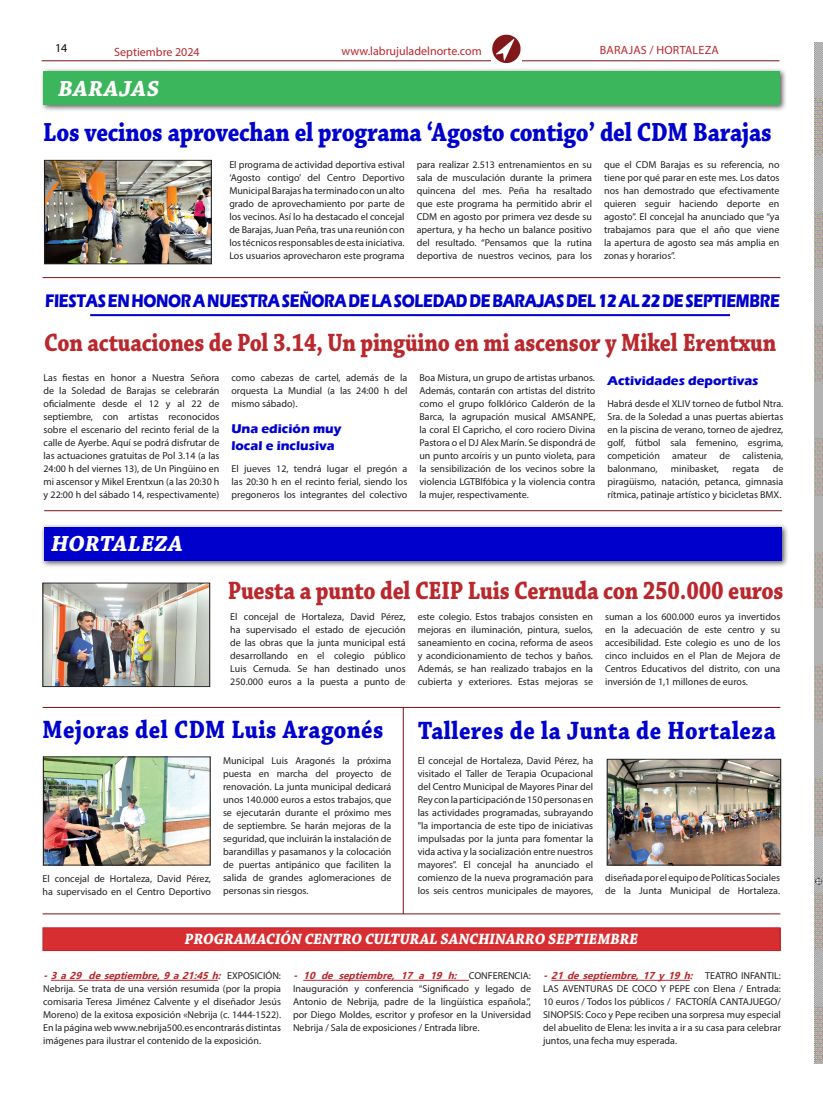
<style>
.page{position:relative;width:823px;height:1106px;background:#fff}
.page>*{position:absolute;margin:0;border:0;box-sizing:border-box;transform-origin:0 0}
.PORT-subtitulo-princ{font:700 27.6px "Chaparral Pro";letter-spacing:-.01em;color:#0000cd;scale:.85 1}
.PORT-subtitulo-princ-2{font:700 26.5px "Chaparral Pro";letter-spacing:.02em;color:#0000cd;scale:.87 1}
.PORT-subtitulo-princ-3{font:700 26.5px "Chaparral Pro";letter-spacing:-.01em;color:#b9282c;scale:.84 1}
.PORT-subtitulo-princ-4{font:700 26.4px "Chaparral Pro";letter-spacing:-.01em;color:#b9282c;scale:.84 1}
.PORT-subtitulo-princ-5{font:italic 700 23px "Chaparral Pro";letter-spacing:.01em;color:#fffefa}
.body_text{font:700 18.8px "Eras ITC";letter-spacing:-.02em;color:#0000cd;scale:.8 1}
.PORT-subtitulo-princ-6{font:italic 700 15.8px "Chaparral Pro";letter-spacing:.005em;color:#fff;scale:.95 1}
.body_text-2{font:700 13px "Eras ITC";color:#0000cd}
.t1{font:12px "Myriad Pro";color:#b9282c}
.t2{font:12px "Myriad Pro";letter-spacing:.02em;color:#b9282c}
.t3{font:12px "Myriad Pro";color:#070401}
.body_text-3{font:10px/13px "Myriad Pro";color:#231f20;text-align:justify}
.s1{font-family:"Ebrima";font-weight:700;font-style:italic;color:#b9282c}
</style>
<div class="page">
<img style="left:814px;top:43px;width:8px;height:1020px">
<hr style="left:42px;top:60px;width:737px;height:1px;background:#7b1414">
<img style="left:491px;top:34px;width:30px;height:30px">
<hr style="left:402px;top:707px;width:1px;height:206px;background:#7b1414">
<img style="left:608px;top:761px;width:170px;height:102px">
<div style="left:606px;top:759px;width:174px;height:106px;border:1px solid #231f20"></div>
<hr style="left:43px;top:913px;width:737px;height:1px;background:#7b1414">
<hr style="left:44px;top:510px;width:737px;height:1px;background:#7b1414">
<div style="left:40px;top:523px;width:748px;height:45px;background:#231f20;opacity:.75"></div>
<div style="left:44px;top:527px;width:737px;height:33px;background:#0000cd"></div>
<div style="left:40px;top:68px;width:747px;height:44px;background:#231f20;opacity:.75"></div>
<div style="left:43px;top:71px;width:736px;height:34px;background:#3bb65d"></div>
<hr style="left:51px;top:980px;width:166px;height:1px;background:#b9282c">
<hr style="left:303px;top:980px;width:165px;height:1px;background:#b9282c">
<hr style="left:551px;top:980px;width:138px;height:1px;background:#b9282c">
<div style="left:43px;top:927px;width:736px;height:23px;background:#d72e32"></div>
<div style="left:43px;top:927px;width:737px;height:24px;border:1px solid #b9282c"></div>
<img style="left:45px;top:758px;width:163px;height:105px">
<div style="left:43px;top:756px;width:167px;height:109px;border:1px solid #231f20"></div>
<hr style="left:43px;top:707px;width:737px;height:1px;background:#7b1414">
<img style="left:45px;top:585px;width:163px;height:100px">
<div style="left:43px;top:583px;width:167px;height:104px;border:1px solid #231f20"></div>
<hr style="left:90px;top:314px;width:639px;height:2px;background:#0000cd">
<hr style="left:43px;top:277px;width:737px;height:1px;background:#7b1414">
<img style="left:46px;top:162px;width:163px;height:100px">
<div style="left:44px;top:160px;width:167px;height:104px;border:1px solid #231f20"></div>
<p class="t3" style="left:55px;top:40px;width:14px">14</p>
<p class="t1" style="left:114px;top:44px;width:87px">Septiembre 2024</p>
<p class="t1" style="left:341px;top:44px;width:142px">www.labrujuladelnorte.com</p>
<p class="t2" style="left:599px;top:43px;width:121px">BARAJAS / HORTALEZA</p>
<p class="PORT-subtitulo-princ-5" style="left:59px;top:75px;width:102px">BARAJAS</p>
<p class="PORT-subtitulo-princ" style="left:43px;top:116px;width:858px">Los vecinos aprovechan el programa ‘Agosto contigo’ del CDM Barajas</p>
<p class="body_text-3" style="left:229px;top:157px;width:177px">El programa de actividad deportiva estival ‘Agosto contigo’ del Centro Deportivo Municipal Barajas ha terminado con un alto grado de aprovechamiento por parte de los vecinos. Así lo ha destacado el concejal de Barajas, Juan Peña, tras una reunión con los técnicos responsables de esta iniciativa.<br>Los usuarios aprovecharon este programa</p>
<p class="body_text-3" style="left:416px;top:157px;width:177px">para realizar 2.513 entrenamientos en su sala de musculación durante la primera quincena del mes. Peña ha resaltado que este programa ha permitido abrir el CDM en agosto por primera vez desde su apertura, y ha hecho un balance positivo del resultado. “Pensamos que la rutina deportiva de nuestros vecinos, para los</p>
<p class="body_text-3" style="left:603px;top:157px;width:177px">que el CDM Barajas es su referencia, no tiene por qué parar en este mes. Los datos nos han demostrado que efectivamente quieren seguir haciendo deporte en agosto”. El concejal ha anunciado que “ya trabajamos para que el año que viene la apertura de agosto sea más amplia en zonas y horarios”.</p>
<p class="body_text" style="left:45px;top:290px;width:919px">FIESTAS EN HONOR A NUESTRA SEÑORA DE LA SOLEDAD DE BARAJAS DEL 12 AL 22 DE SEPTIEMBRE</p>
<p class="PORT-subtitulo-princ-4" style="left:44px;top:327px;width:872px">Con actuaciones de Pol 3.14, Un pingüino en mi ascensor y Mikel Erentxun</p>
<p class="body_text-3" style="left:43px;top:371px;width:177px">Las fiestas en honor a Nuestra Señora de la Soledad de Barajas se celebrarán oficialmente desde el 12 y al 22 de septiembre, con artistas reconocidos sobre el escenario del recinto ferial de la calle de Ayerbe. Aquí se podrá disfrutar de las actuaciones gratuitas de Pol 3.14 (a las 24:00 h del viernes 13), de Un Pingüino en mi ascensor y Mikel Erentxun (a las 20:30 h y 22:00 h del sábado 14, respectivamente)</p>
<p class="body_text-3" style="left:231px;top:371px;width:177px">como cabezas de cartel, además de la orquesta La Mundial (a las 24:00 h del mismo sábado).</p>
<p class="body_text-3" style="left:419px;top:371px;width:177px">Boa Mistura, un grupo de artistas urbanos.</p>
<p class="body_text-3" style="left:419px;top:384px;width:177px">Además, contarán con artistas del distrito como el grupo folklórico Calderón de la Barca, la agrupación musical AMSANPE, la coral El Capricho, el coro rociero Divina Pastora o el DJ Alex Marín. Se dispondrá de un punto arcoíris y un punto violeta, para la sensibilización de los vecinos sobre la violencia LGTBIfóbica y la violencia contra la mujer, respectivamente.</p>
<p class="body_text-2" style="left:607px;top:373px;width:152px">Actividades deportivas</p>
<p class="body_text-3" style="left:607px;top:397px;width:177px">Habrá desde el XLIV torneo de futbol Ntra.<br>Sra. de la Soledad a unas puertas abiertas en la piscina de verano, torneo de ajedrez, golf, fútbol sala femenino, esgrima, competición amateur de calistenia, balonmano,</p>
<p class="body_text-2" style="left:231px;top:421px;width:111px">Una edición muy</p>
<p class="body_text-2" style="left:231px;top:438px;width:105px">local e inclusiva</p>
<p class="body_text-3" style="left:231px;top:462px;width:177px">El jueves 12, tendrá lugar el pregón a las 20:30 h en el recinto ferial, siendo los pregoneros los integrantes del colectivo</p>
<p class="body_text-3" style="left:607px;top:462px;width:177px;text-indent:165px">de piragüismo, natación, petanca, gimnasia rítmica, patinaje artístico y bicicletas BMX.</p>
<p class="body_text-3" style="left:670px;top:462px;width:50px">minibasket,</p>
<p class="body_text-3" style="left:732px;top:462px;width:28px">regata</p>
<p class="PORT-subtitulo-princ-5" style="left:51px;top:530px;width:133px">HORTALEZA</p>
<p class="PORT-subtitulo-princ-3" style="left:227px;top:575px;width:662px">Puesta a punto del CEIP Luis Cernuda con 250.000 euros</p>
<p class="body_text-3" style="left:230px;top:610px;width:177px">El concejal de Hortaleza, David Pérez, ha supervisado el estado de ejecución de las obras que la junta municipal está desarrollando en el colegio público Luis Cernuda. Se han destinado unos 250.000 euros a la puesta a punto de</p>
<p class="body_text-3" style="left:417px;top:610px;width:177px">este colegio. Estos trabajos consisten en mejoras en iluminación, pintura, suelos, saneamiento en cocina, reforma de aseos y acondicionamiento de techos y baños.<br>Además, se han realizado trabajos en la cubierta y exteriores. Estas mejoras se</p>
<p class="body_text-3" style="left:604px;top:610px;width:177px">suman a los 600.000 euros ya invertidos en la adecuación de este centro y su accesibilidad. Este colegio es uno de los cinco incluidos en el Plan de Mejora de Centros Educativos del distrito, con una inversión de 1,1 millones de euros.</p>
<p class="PORT-subtitulo-princ-2" style="left:43px;top:714px;width:393px">Mejoras del CDM Luis Aragonés</p>
<p class="body_text-3" style="left:43px;top:872px;width:170px">El concejal de Hortaleza, David Pérez, ha supervisado en el Centro Deportivo</p>
<p class="body_text-3" style="left:223px;top:754px;width:170px">Municipal Luis Aragonés la próxima puesta en marcha del proyecto de renovación. La junta municipal dedicará unos 140.000 euros a estos trabajos, que se ejecutarán durante el próximo mes de septiembre. Se harán mejoras de la seguridad, que incluirán la instalación de barandillas y pasamanos y la colocación de puertas antipánico que faciliten la salida de grandes aglomeraciones de personas sin riesgos.</p>
<p class="PORT-subtitulo-princ-2" style="left:418px;top:715px;width:412px">Talleres de la Junta de Hortaleza</p>
<p class="body_text-3" style="left:417px;top:754px;width:177px">El concejal de Hortaleza, David Pérez, ha visitado el Taller de Terapia Ocupacional del Centro Municipal de Mayores Pinar del Rey con la participación de 150 personas en las actividades programadas, subrayando "la importancia de este tipo de iniciativas impulsadas por la junta para fomentar la vida activa y la socialización entre nuestros mayores”. El concejal ha anunciado el</p>
<p class="body_text-3" style="left:417px;top:871px;width:177px">comienzo de la nueva programación para los seis centros municipales de mayores,</p>
<p class="body_text-3" style="left:605px;top:871px;width:176px">diseñada por el equipo de Políticas Sociales de la Junta Municipal de Hortaleza.</p>
<p class="PORT-subtitulo-princ-6" style="left:185px;top:930px;width:478px">PROGRAMACIÓN CENTRO CULTURAL SANCHINARRO SEPTIEMBRE</p>
<p class="body_text-3" style="left:43px;top:969px;width:239px"><span class="s1">-3a29 deseptiembre,9a21:45h:</span> E X P O S I C I Ó N :<br>Nebrija. Se trata de una versión resumida (por la propia comisaria Teresa Jiménez Calvente y el diseñador Jesús Moreno) de la exitosa exposición «Nebrija (c. 1444-1522).<br>En la página web www.nebrija500.es encontrarás distintas imágenes para ilustrar el contenido de la exposición.</p>
<p class="body_text-3" style="left:293px;top:969px;width:239px"><span class="s1">- 10 de septiembre, 17 a 19 h:</span> C O N F E R E N C I A :<br>Inauguración y conferencia “Significado y legado de Antonio de Nebrija, padre de la lingüística española.”, por Diego Moldes, escritor y profesor en la Universidad Nebrija / Sala de exposiciones / Entrada libre.</p>
<p class="body_text-3" style="left:542px;top:969px;width:239px"><span class="s1">-21deseptiembre,17y19h:</span> T E AT R O I N FA N T I L :<br>LAS AVENTURAS DE COCO Y PEPE con Elena / Entrada:<br>10 euros / Todos los públicos / FACTORÍA CANTAJUEGO/ SINOPSIS: Coco y Pepe reciben una sorpresa muy especial del abuelito de Elena: les invita a ir a su casa para celebrar juntos, una fecha muy esperada.</p>
</div>
